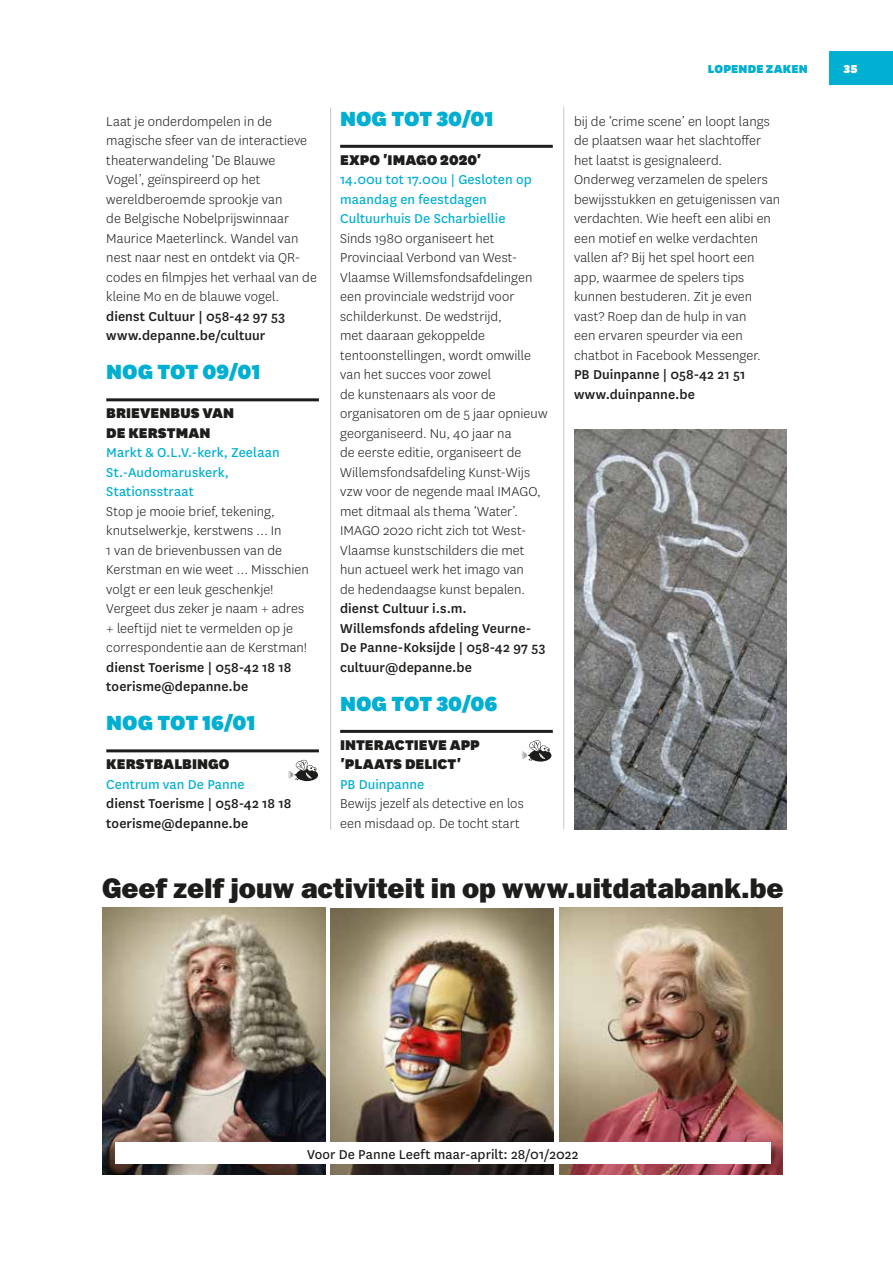
<style>
.page{position:relative;width:893px;height:1263px;background:#fff}
.page>*{position:absolute;margin:0;border:0;box-sizing:border-box;transform-origin:0 0}
.t1{font:800 28.5px "Franklin Gothic LT";color:#1d1d1b}
.t2{font:900 24px "National";color:#00afd1}
.t3{font:900 16.5px/19.5px "National";letter-spacing:.005em;color:#1d1d1b}
.t4{font:300 15px/19.5px "National";letter-spacing:.005em;color:#1d1d1b}
.t5{font:500 15px/19.5px "National";letter-spacing:.005em;color:#1d1d1b}
.t6{font:15px/19.5px "National";letter-spacing:.005em;color:#00afd1}
.t7{font:15px "National";letter-spacing:.005em;color:#1d1d1b}
.t8{font:900 13.5px "National";letter-spacing:.01em;color:#00afd1}
.t9{font:900 13.5px "National";color:#fff}
</style>
<div class="page">
<div style="left:829px;top:51px;width:64px;height:34px;background:#00afd1"></div>
<hr style="left:106px;top:398px;width:213px;height:3px;background:#1d1d1b">
<hr style="left:106px;top:749px;width:213px;height:3px;background:#1d1d1b">
<svg style="left:288px;top:760px;width:30px;height:21px"></svg>
<hr style="left:340px;top:145px;width:213px;height:3px;background:#1d1d1b">
<hr style="left:340px;top:730px;width:213px;height:3px;background:#1d1d1b">
<svg style="left:522px;top:740px;width:29px;height:21px"></svg>
<img style="left:574px;top:429px;width:213px;height:401px">
<hr style="left:330px;top:108px;width:1px;height:722px;background:#c6c6c6">
<hr style="left:563px;top:107px;width:1px;height:722px;background:#c6c6c6">
<img style="left:331px;top:909px;width:223px;height:265px">
<img style="left:102px;top:908px;width:223px;height:266px">
<img style="left:559px;top:908px;width:223px;height:266px">
<div style="left:115px;top:1143px;width:656px;height:21px;background:#fff"></div>
<p class="t4" style="left:106px;top:111px;width:212px">Laat je onderdompelen in de magische sfeer van de interactieve theaterwandeling ‘De Blauwe<br>Vogel’, geïnspireerd op het wereldberoemde sprookje van<br>de Belgische Nobelprijswinnaar<br>Maurice Maeterlinck. Wandel van nest naar nest en ontdekt via QR&shy;codes en filmpjes het verhaal van de kleine Mo en de blauwe vogel.</p>
<p class="t5" style="left:106px;top:306px;width:180px">dienst Cultuur | 058-42 97 53 www.depanne.be/cultuur</p>
<h2 class="t2" style="left:106px;top:355px;width:156px">NOG TOT 09/01</h2>
<p class="t3" style="left:106px;top:402px;width:130px">BRIEVENBUS VAN<br>DE KERSTMAN</p>
<p class="t6" style="left:106px;top:442px;width:175px">Markt &amp; O.L.V.-kerk, Zeelaan<br>St.-Audomaruskerk,<br>Stationsstraat</p>
<p class="t4" style="left:106px;top:501px;width:204px">Stop je mooie brief, tekening, knutselwerkje, kerstwens … In<br>1 van de brievenbussen van de<br>Kerstman en wie weet … Misschien volgt er een leuk geschenkje!<br>Vergeet dus zeker je naam + adres + leeftijd niet te vermelden op je correspondentie aan de Kerstman!</p>
<p class="t5" style="left:106px;top:657px;width:187px">dienst Toerisme | 058-42 18 18 toerisme@depanne.be</p>
<h2 class="t2" style="left:106px;top:706px;width:151px">NOG TOT 16/01</h2>
<p class="t3" style="left:106px;top:753px;width:125px">KERSTBALBINGO</p>
<p class="t6" style="left:106px;top:774px;width:140px">Centrum van De Panne</p>
<p class="t5" style="left:106px;top:793px;width:187px">dienst Toerisme | 058-42 18 18 toerisme@depanne.be</p>
<h2 class="t2" style="left:340px;top:102px;width:155px">NOG TOT 30/01</h2>
<p class="t3" style="left:340px;top:149px;width:143px">EXPO 'IMAGO 2020'</p>
<p class="t6" style="left:340px;top:169px;width:193px">14.00u tot 17.00u | Gesloten op maandag en feestdagen<br>Cultuurhuis De Scharbiellie</p>
<p class="t4" style="left:340px;top:228px;width:209px">Sinds 1980 organiseert het<br>Provinciaal Verbond van West-<br>Vlaamse Willemsfondsafdelingen een provinciale wedstrijd voor schilderkunst. De wedstrijd,<br>met daaraan gekoppelde tentoonstellingen, wordt omwille van het succes voor zowel<br>de kunstenaars als voor de organisatoren om de 5 jaar opnieuw georganiseerd. Nu, 40 jaar na<br>de eerste editie, organiseert de<br>Willemsfondsafdeling Kunst-Wijs vzw voor de negende maal IMAGO, met ditmaal als thema ‘Water’.<br>IMAGO 2020 richt zich tot West-<br>Vlaamse kunstschilders die met hun actueel werk het imago van<br>de hedendaagse kunst bepalen.</p>
<p class="t5" style="left:340px;top:598px;width:207px">dienst Cultuur i.s.m.<br>Willemsfonds afdeling Veurne-<br>De Panne-Koksijde | 058-42 97 53 cultuur@depanne.be</p>
<h2 class="t2" style="left:340px;top:687px;width:159px">NOG TOT 30/06</h2>
<p class="t3" style="left:340px;top:734px;width:141px">INTERACTIEVE APP 'PLAATS DELICT'</p>
<p class="t6" style="left:340px;top:774px;width:86px">PB Duinpanne</p>
<p class="t4" style="left:340px;top:794px;width:185px">Bewijs jezelf als detective en los een misdaad op. De tocht start</p>
<p class="t8" style="left:708px;top:60px;width:102px">LOPENDE ZAKEN</p>
<p class="t9" style="left:843px;top:60px;width:16px">35</p>
<p class="t4" style="left:574px;top:111px;width:208px">bij de ‘crime scene’ en loopt langs de plaatsen waar het slachtoffer het laatst is gesignaleerd.<br>Onderweg verzamelen de spelers bewijsstukken en getuigenissen van verdachten. Wie heeft een alibi en een motief en welke verdachten vallen af? Bij het spel hoort een app, waarmee de spelers tips kunnen bestuderen. Zit je even vast? Roep dan de hulp in van<br>een ervaren speurder via een chatbot in Facebook Messenger.</p>
<p class="t5" style="left:574px;top:364px;width:173px">PB Duinpanne | 058-42 21 51 www.duinpanne.be</p>
<h1 class="t1" style="left:102px;top:871px;width:683px">Geef zelf jouw activiteit in op www.uitdatabank.be</h1>
<p class="t7" style="left:307px;top:1144px;width:273px">Voor De Panne Leeft maar-aprilt: 28/01/2022</p>
</div>
